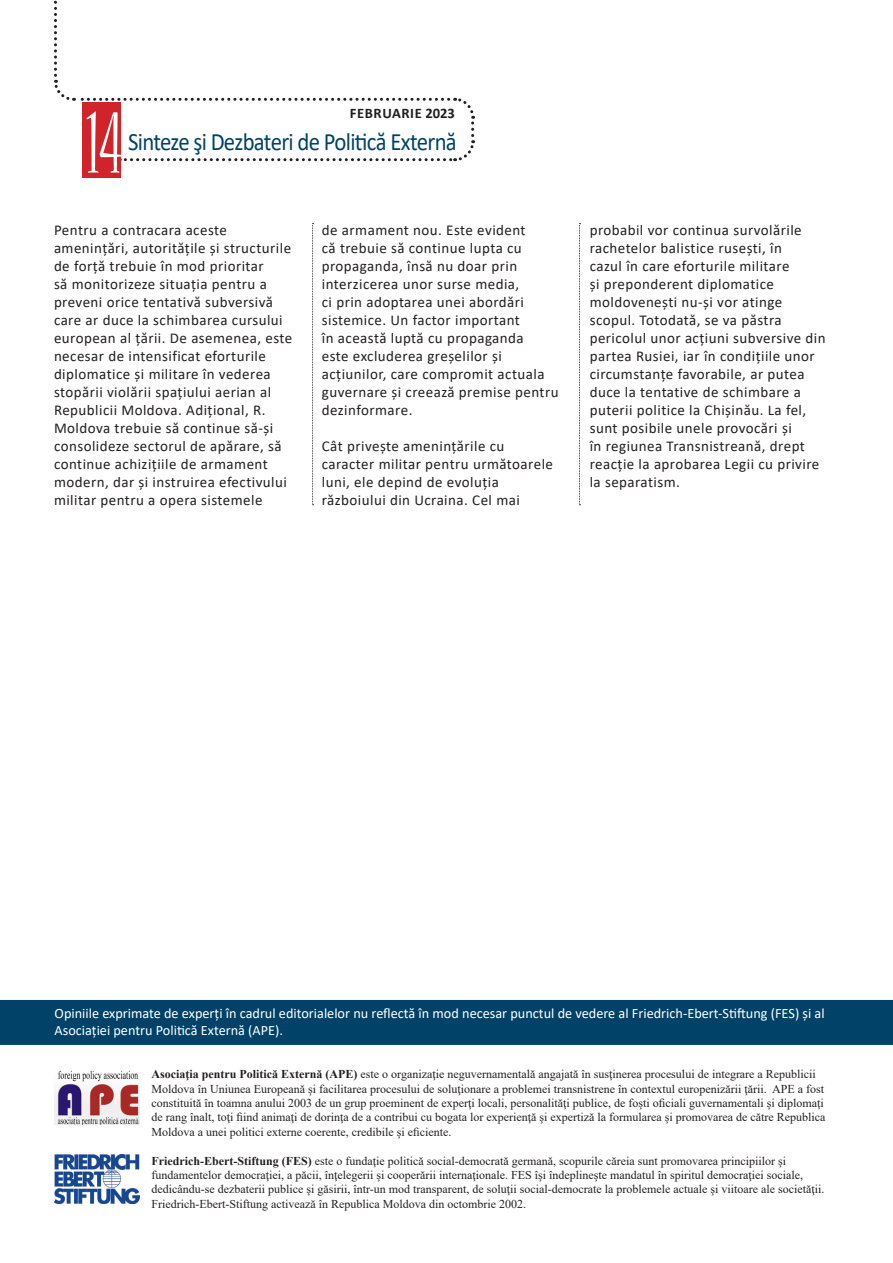
<style>
.page{position:relative;width:893px;height:1263px;background:#fff}
.page>*{position:absolute;margin:0;border:0;box-sizing:border-box;transform-origin:0 0}
.t1{font:condensed 102px "Nueva Std";color:#fff;scale:.6 1}
.t2{font:25.05px "Calibri";letter-spacing:-.03em;color:#014368;scale:.91 1}
.texte{font:15px/18px "Calibri";letter-spacing:.03em;color:#231f20}
.t3{font:700 14.55px "Calibri";letter-spacing:.04em;color:#231f20}
.texte-2{font:14.25px/17.1px "Calibri";color:#fff}
.t4{font:12px/14.4px "Times New Roman";color:#231f20}
.t5{font:9px "Calibri";color:#231f20}
.s1{font-weight:700}
</style>
<div class="page">
<svg style="left:54px;top:0;width:422px;height:163px"></svg>
<div style="left:82px;top:102px;width:38px;height:76px;background:#d1232a"></div>
<svg style="left:312px;top:223px;width:2px;height:282px"></svg>
<svg style="left:579px;top:223px;width:1px;height:282px"></svg>
<div style="left:0;top:1000px;width:893px;height:45px;background:#014368"></div>
<img style="left:55px;top:1155px;width:84px;height:48px">
<img style="left:55px;top:1070px;width:84px;height:55px">
<p class="t3" style="left:350px;top:103px;width:107px">FEBRUARIE 2023</p>
<p class="t1" style="left:86px;top:96px;width:62px">14</p>
<h2 class="t2" style="left:128px;top:124px;width:363px">Sinteze şi Dezbateri de Politică Externă</h2>
<p class="texte" style="left:54px;top:220px;width:240px">Pentru a contracara aceste amenințări, autoritățile și structurile de forță trebuie în mod prioritar<br>să monitorizeze situația pentru a preveni orice tentativă subversivă care ar duce la schimbarea cursului european al țării. De asemenea, este necesar de intensificat eforturile diplomatice și militare în vederea stopării violării spațiului aerian al Republicii Moldova. Adițional, R.<br>Moldova trebuie să continue să-și consolideze sectorul de apărare, să continue achizițiile de armament modern, dar și instruirea efectivului militar pentru a opera sistemele</p>
<p class="texte" style="left:322px;top:220px;width:238px">de armament nou. Este evident<br>că trebuie să continue lupta cu propaganda, însă nu doar prin interzicerea unor surse media,<br>ci prin adoptarea unei abordări sistemice. Un factor important<br>în această luptă cu propaganda<br>este excluderea greșelilor și acțiunilor, care compromit actuala guvernare și creează premise pentru dezinformare.</p>
<p class="texte" style="left:322px;top:436px;width:233px">Cât privește amenințările cu caracter militar pentru următoarele luni, ele depind de evoluția războiului din Ucraina. Cel mai</p>
<p class="texte" style="left:590px;top:220px;width:237px">probabil vor continua survolările rachetelor balistice rusești, în<br>cazul în care eforturile militare<br>și preponderent diplomatice moldovenești nu-și vor atinge scopul. Totodată, se va păstra pericolul unor acțiuni subversive din partea Rusiei, iar în condițiile unor circumstanțe favorabile, ar putea duce la tentative de schimbare a puterii politice la Chișinău. La fel, sunt posibile unele provocări și<br>în regiunea Transnistreană, drept reacție la aprobarea Legii cu privire la separatism.</p>
<p class="texte-2" style="left:55px;top:1004px;width:772px">Opiniile exprimate de experți în cadrul editorialelor nu reflectă în mod necesar punctul de vedere al Friedrich-Ebert-Stiftung (FES) și al<br>Asociației pentru Politică Externă (APE).</p>
<p class="t4" style="left:152px;top:1066px;width:675px"><span class="s1">Asociaţia pentru Politică Externă (APE)</span> este o organizaţie neguvernamentală angajată în susţinerea procesului de integrare a Republicii Moldova în Uniunea Europeană şi facilitarea procesului de soluţionare a problemei transnistrene în contextul europenizării ţării. APE a fost constituită în toamna anului 2003 de un grup proeminent de experţi locali, personalităţi publice, de foşti oficiali guvernamentali şi diplomaţi de rang înalt, toţi fiind animaţi de dorinţa de a contribui cu bogata lor experienţă şi expertiză la formularea şi promovarea de către Republica Moldova a unei politici externe coerente, credibile şi eficiente.</p>
<p class="t4" style="left:152px;top:1153px;width:674px"><span class="s1">Friedrich-Ebert-Stiftung (FES)</span> este o fundaţie politică social-democrată germană, scopurile căreia sunt promovarea principiilor şi fundamentelor democraţiei, a păcii, înţelegerii şi cooperării internaţionale. FES îşi îndeplineşte mandatul în spiritul democraţiei sociale, dedicându-se dezbaterii publice şi găsirii, într-un mod transparent, de soluţii social-democrate la problemele actuale şi viitoare ale societăţii.<br>Friedrich-Ebert-Stiftung activează în Republica Moldova din octombrie 2002.</p>
<p class="t5" style="left:688px;top:1185px;width:152px">Buletin lunar, Nr.02 (204), Februarie 2023</p>
</div>
